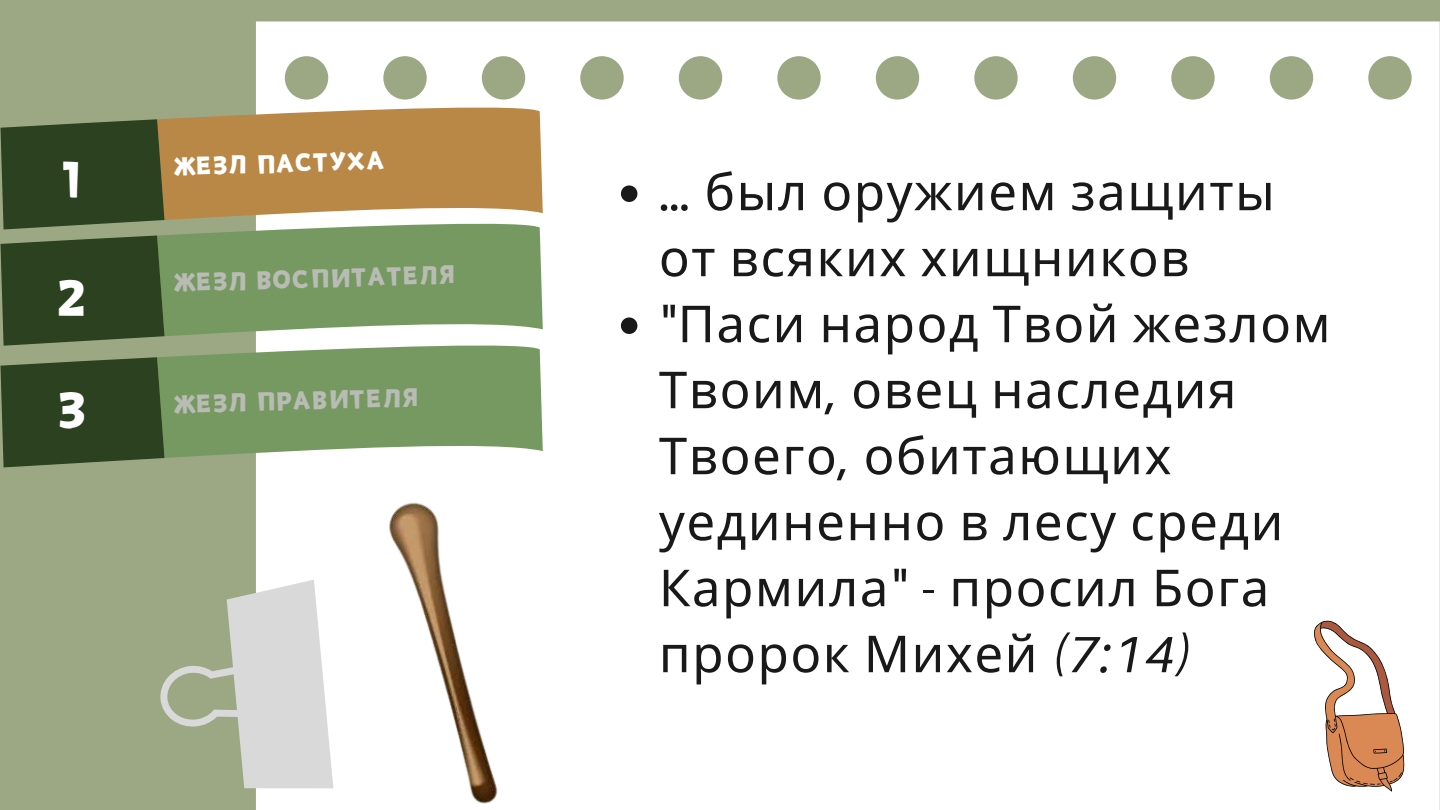
<style>
.page{position:relative;width:1440px;height:810px;background:#9ca884}
.page>*{position:absolute;margin:0;border:0;box-sizing:border-box;transform-origin:0 0}
.t1{font:51px/66px "Noto Sans";letter-spacing:.03em;color:#191919}
.t2{font:50px "Canva Joyful";color:#fff}
.t3{font:25px "Canva Joyful";color:#b9bbb5}
.t4{font:25px "Canva Joyful";color:#fff}
.s1{font-family:"Aileron"}
.s2{font-family:"Aileron";font-style:italic}
</style>
<div class="page">
<div style="left:256px;top:21px;width:1184px;height:789px;background:#fff"></div>
<svg style="left:160px;top:580px;width:173px;height:208px"></svg>
<svg style="left:621px;top:185px;width:16px;height:17px"></svg>
<svg style="left:621px;top:317px;width:16px;height:17px"></svg>
<svg style="left:0;top:105px;width:543px;height:362px;background:#808a5c"></svg>
<svg style="left:1314px;top:620px;width:90px;height:171px;background:#debda9"></svg>
<img style="left:359px;top:467px;width:162px;height:343px">
<p class="t2" style="left:60px;top:152px;width:25px">1</p>
<p class="t2" style="left:56px;top:271px;width:34px">2</p>
<p class="t2" style="left:56px;top:383px;width:34px">3</p>
<p class="t4" style="left:174px;top:154px;width:212px;rotate:-2deg">ЖЕЗЛ ПАСТУХА</p>
<p class="t3" style="left:174px;top:270px;width:283px;rotate:-2deg">ЖЕЗЛ ВОСПИТАТЕЛЯ</p>
<p class="t3" style="left:174px;top:392px;width:246px;rotate:-2deg">ЖЕЗЛ ПРАВИТЕЛЯ</p>
<p class="t1" style="left:659px;top:157px;width:617px"><span class="s1">…</span> был оружием защиты от всяких хищников</p>
<p class="t1" style="left:659px;top:289px;width:673px"><span class="s1">"</span>Паси народ Твой жезлом<br>Твоим<span class="s1">,</span> овец наследия<br>Твоего<span class="s1">,</span> обитающих уединенно в лесу среди<br>Кармила<span class="s1">" -</span> просил Бога пророк Михей <span class="s2">(7:14)</span></p>
</div>
